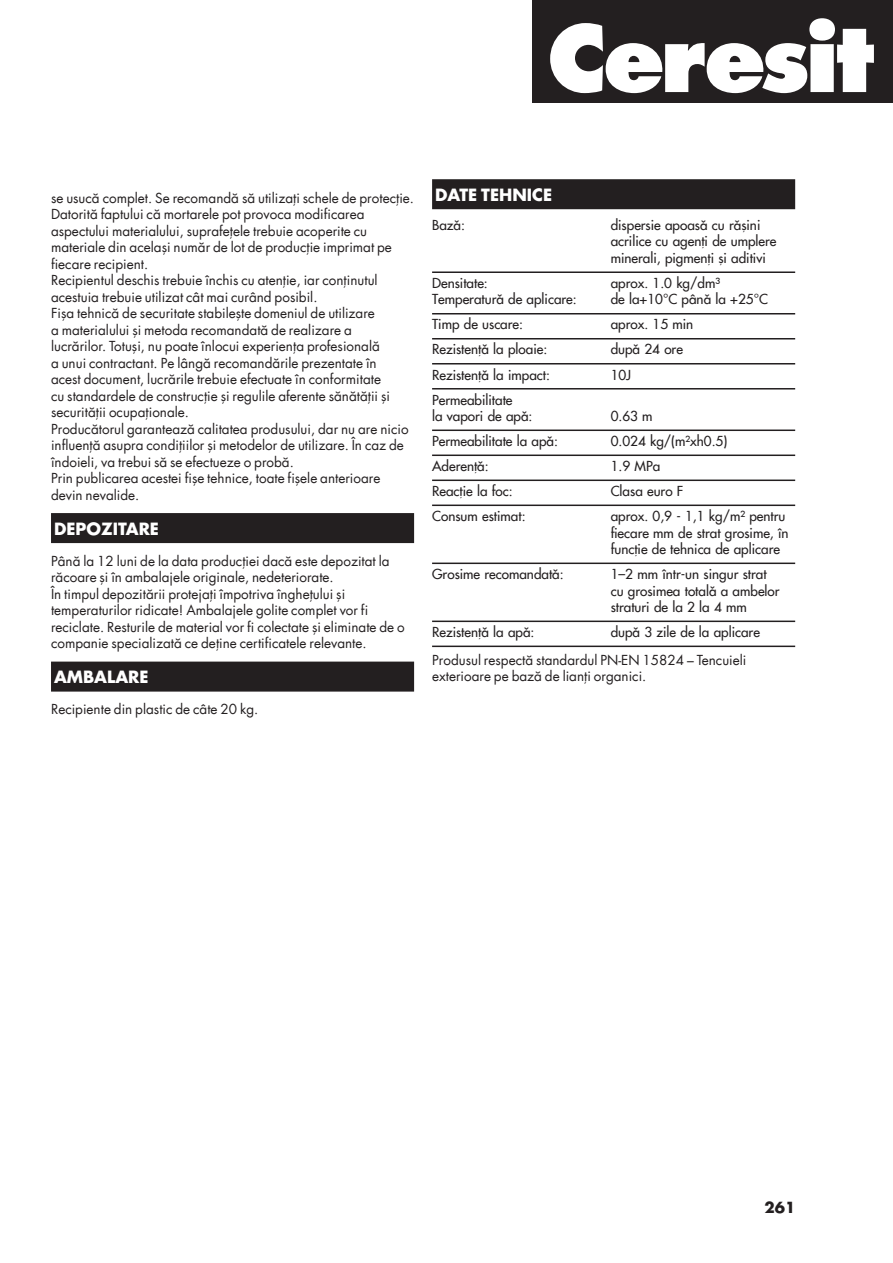
<style>
.page{position:relative;width:893px;height:1263px;background:#fff}
.page>*{position:absolute;margin:0;border:0;box-sizing:border-box;transform-origin:0 0}
.t1{font:700 16.5px "Futura Std";color:#fff}
.t2{font:700 15px "Futura Std";color:#231f20}
.t3{font:13.5px/16.5px "Futura Std";color:#231f20}
.t4{font:13.5px/16.5px "Futura Portos";color:#231f20}
</style>
<div class="page">
<div style="left:51px;top:513px;width:363px;height:30px;background:#231f20"></div>
<div style="left:51px;top:662px;width:363px;height:30px;background:#231f20"></div>
<div style="left:432px;top:179px;width:363px;height:30px;background:#231f20"></div>
<hr style="left:432px;top:271px;width:363px;height:2px;background:#231f20">
<hr style="left:432px;top:313px;width:363px;height:1px;background:#231f20">
<hr style="left:432px;top:338px;width:363px;height:1px;background:#231f20">
<hr style="left:432px;top:363px;width:363px;height:1px;background:#231f20">
<hr style="left:432px;top:388px;width:363px;height:1px;background:#231f20">
<hr style="left:432px;top:429px;width:363px;height:2px;background:#231f20">
<hr style="left:432px;top:454px;width:363px;height:2px;background:#231f20">
<hr style="left:432px;top:479px;width:363px;height:2px;background:#231f20">
<hr style="left:432px;top:504px;width:363px;height:2px;background:#231f20">
<hr style="left:432px;top:562px;width:363px;height:2px;background:#231f20">
<hr style="left:432px;top:620px;width:363px;height:2px;background:#231f20">
<hr style="left:432px;top:646px;width:363px;height:1px;background:#231f20">
<div style="left:533px;top:0;width:360px;height:103px;background:#231f20"></div>
<svg style="left:550px;top:18px;width:324px;height:75px"></svg>
<p class="t3" style="left:51px;top:189px;width:364px">se usucă complet. Se recomandă să utilizaţi schele de protecţie.<br>Datorită faptului că mortarele pot provoca modificarea aspectului materialului, suprafeţele trebuie acoperite cu materiale din același număr de lot de producţie imprimat pe fiecare recipient.<br>Recipientul deschis trebuie închis cu atenţie, iar conţinutul acestuia trebuie utilizat cât mai curând posibil.<br>Fișa tehnică de securitate stabilește domeniul de utilizare<br>a materialului și metoda recomandată de realizare a<br>lucrărilor. Totuși, nu poate înlocui experienţa profesională<br>a unui contractant. Pe lângă recomandările prezentate în<br>acest document, lucrările trebuie efectuate în conformitate<br>cu standardele de construcţie și regulile aferente sănătăţii și securităţii ocupaţionale.<br>Producătorul garantează calitatea produsului, dar nu are nicio influenţă asupra condiţiilor și metodelor de utilizare. În caz de îndoieli, va trebui să se efectueze o probă.<br>Prin publicarea acestei fișe tehnice, toate fișele anterioare devin nevalide.</p>
<p class="t1" style="left:54px;top:517px;width:107px">DEPOZITARE</p>
<p class="t3" style="left:51px;top:552px;width:355px">Până la 12 luni de la data producţiei dacă este depozitat la răcoare și în ambalajele originale, nedeteriorate.<br>În timpul depozitării protejaţi împotriva îngheţului și temperaturilor ridicate! Ambalajele golite complet vor fi reciclate. Resturile de material vor fi colectate și eliminate de o companie specializată ce deţine certificatele relevante.</p>
<p class="t1" style="left:54px;top:666px;width:85px">AMBALAre</p>
<p class="t3" style="left:51px;top:701px;width:209px">Recipiente din plastic de câte 20 kg.</p>
<p class="t1" style="left:435px;top:184px;width:119px">DATE TEHNICE</p>
<p class="t4" style="left:432px;top:217px;width:34px">Bază:</p>
<p class="t4" style="left:611px;top:217px;width:167px">dispersie apoasă cu rășini acrilice cu agenţi de umplere minerali, pigmenţi și aditivi</p>
<p class="t4" style="left:432px;top:275px;width:57px">Densitate:</p>
<p class="t4" style="left:611px;top:275px;width:111px">aprox. 1.0 kg/dm³</p>
<p class="t4" style="left:432px;top:291px;width:146px">Temperatură de aplicare:</p>
<p class="t4" style="left:611px;top:291px;width:159px">de la+10°C până la +25°C</p>
<p class="t4" style="left:432px;top:316px;width:92px">Timp de uscare:</p>
<p class="t4" style="left:611px;top:316px;width:84px">aprox. 15 min</p>
<p class="t4" style="left:432px;top:341px;width:117px">Rezistenţă la ploaie:</p>
<p class="t4" style="left:611px;top:341px;width:74px">după 24 ore</p>
<p class="t4" style="left:432px;top:366px;width:119px">Rezistenţă la impact:</p>
<p class="t4" style="left:611px;top:366px;width:22px">10J</p>
<p class="t4" style="left:432px;top:391px;width:102px">Permeabilitate<br>la vapori de apă:</p>
<p class="t4" style="left:611px;top:408px;width:43px">0.63 m</p>
<p class="t4" style="left:432px;top:433px;width:127px">Permeabilitate la apă:</p>
<p class="t4" style="left:611px;top:433px;width:118px">0.024 kg/(m²xh0.5)</p>
<p class="t4" style="left:432px;top:458px;width:58px">Aderenţă:</p>
<p class="t4" style="left:611px;top:458px;width:51px">1.9 MPa</p>
<p class="t4" style="left:432px;top:483px;width:82px">Reacţie la foc:</p>
<p class="t4" style="left:611px;top:483px;width:74px">Clasa euro F</p>
<p class="t4" style="left:432px;top:508px;width:95px">Consum estimat:</p>
<p class="t4" style="left:611px;top:508px;width:179px">aprox. 0,9 - 1,1 kg/m² pentru fiecare mm de strat grosime, în funcţie de tehnica de aplicare</p>
<p class="t4" style="left:432px;top:566px;width:133px">Grosime recomandată:</p>
<p class="t4" style="left:611px;top:566px;width:170px">1–2 mm într-un singur strat cu grosimea totală a ambelor straturi de la 2 la 4 mm</p>
<p class="t4" style="left:432px;top:624px;width:104px">Rezistenţă la apă:</p>
<p class="t4" style="left:611px;top:624px;width:151px">după 3 zile de la aplicare</p>
<p class="t3" style="left:432px;top:651px;width:316px">Produsul respectă standardul PN-EN 15824 – Tencuieli exterioare pe bază de lianţi organici.</p>
<p class="t2" style="left:765px;top:1197px;width:32px">261</p>
</div>
